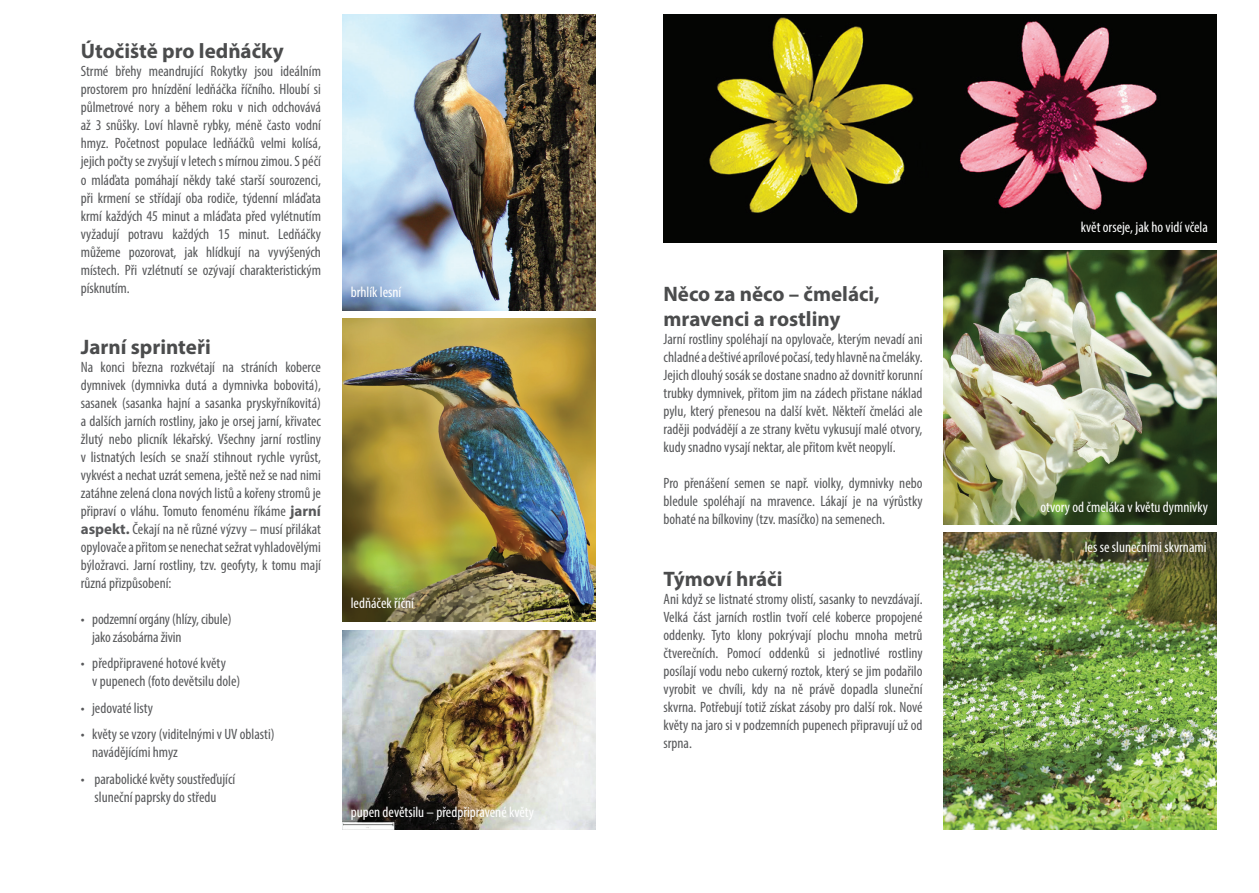
<style>
.page{position:relative;width:1259px;height:893px;background:#fff}
.page>*{position:absolute;margin:0;border:0;box-sizing:border-box;transform-origin:0 0}
.t1{font:700 21px/25.2px "Myriad Pro";color:#4b4c4d}
.t2{font:condensed 15px/18px "Myriad Pro";color:#57585a;text-align:justify}
.t3{font:condensed 15px "Myriad Pro";color:#fff}
.s1{font-weight:700;font-stretch:normal}
</style>
<div class="page">
<img style="left:944px;top:250px;width:272px;height:274px">
<img style="left:663px;top:14px;width:553px;height:228px">
<img style="left:342px;top:14px;width:253px;height:297px">
<img style="left:342px;top:319px;width:253px;height:303px">
<img style="left:342px;top:631px;width:253px;height:198px">
<img style="left:944px;top:532px;width:272px;height:297px">
<h1 class="t1" style="left:81px;top:38px;width:204px">Útočiště pro ledňáčky</h1>
<p class="t2" style="left:81px;top:62px;width:242px">Strmé břehy meandrující Rokytky jsou ideálním prostorem pro hnízdění ledňáčka říčního. Hloubí si půlmetrové nory a během roku v nich odchovává až 3 snůšky. Loví hlavně rybky, méně často vodní hmyz. Početnost populace ledňáčků velmi kolísá, jejich počty se zvyšují v letech s mírnou zimou. S péčí o mláďata pomáhají někdy také starší sourozenci, při krmení se střídají oba rodiče, týdenní mláďata krmí každých 45 minut a mláďata před vylétnutím vyžadují potravu každých 15 minut. Ledňáčky můžeme pozorovat, jak hlídkují na vyvýšených místech. Při vzlétnutí se ozývají charakteristickým písknutím.</p>
<h1 class="t1" style="left:81px;top:333px;width:131px">Jarní sprinteři</h1>
<p class="t2" style="left:81px;top:358px;width:242px">Na konci března rozkvétají na stráních koberce dymnivek (dymnivka dutá a dymnivka bobovitá), sasanek (sasanka hajní a sasanka pryskyřníkovitá) a dalších jarních rostliny, jako je orsej jarní, křivatec žlutý nebo plicník lékařský. Všechny jarní rostliny v listnatých lesích se snaží stihnout rychle vyrůst, vykvést a nechat uzrát semena, ještě než se nad nimi zatáhne zelená clona nových listů a kořeny stromů je připraví o vláhu. Tomuto fenoménu říkáme <span class="s1">jarní aspekt.</span> Čekají na ně různé výzvy – musí přilákat opylovače a přitom se nenechat sežrat vyhladovělými býložravci. Jarní rostliny, tzv. geofyty, k tomu mají různá přizpůsobení:</p>
<p class="t2" style="left:92px;top:610px;width:141px;text-indent:-11px">• podzemní orgány (hlízy, cibule) jako zásobárna živin</p>
<p class="t2" style="left:92px;top:654px;width:149px;text-indent:-12px">• předpřipravené hotové květy<br>v pupenech (foto devětsilu dole)</p>
<p class="t2" style="left:81px;top:699px;width:74px">• jedovaté listy</p>
<p class="t2" style="left:92px;top:725px;width:184px;text-indent:-11px">• květy se vzory (viditelnými v UV oblasti) navádějícími hmyz</p>
<p class="t2" style="left:81px;top:770px;width:156px;text-align:center">• parabolické květy soustřeďující sluneční paprsky do středu</p>
<p class="t3" style="left:351px;top:283px;width:52px">brhlík lesní</p>
<p class="t3" style="left:351px;top:594px;width:65px">ledňáček říční</p>
<p class="t3" style="left:351px;top:803px;width:185px">pupen devětsilu – předpřipravené květy</p>
<h1 class="t1" style="left:663px;top:281px;width:218px">Něco za něco – čmeláci, mravenci a rostliny</h1>
<p class="t2" style="left:663px;top:330px;width:260px">Jarní rostliny spoléhají na opylovače, kterým nevadí ani chladné a deštivé aprílové počasí, tedy hlavně na čmeláky.<br>Jejich dlouhý sosák se dostane snadno až dovnitř korunní trubky dymnivek, přitom jim na zádech přistane náklad pylu, který přenesou na další květ. Někteří čmeláci ale raději podvádějí a ze strany květu vykusují malé otvory, kudy snadno vysají nektar, ale přitom květ neopylí.</p>
<p class="t2" style="left:663px;top:474px;width:260px">Pro přenášení semen se např. violky, dymnivky nebo bledule spoléhají na mravence. Lákají je na výrůstky bohaté na bílkoviny (tzv. masíčko) na semenech.</p>
<h1 class="t1" style="left:663px;top:565px;width:120px">Týmoví hráči</h1>
<p class="t2" style="left:663px;top:589px;width:261px">Ani když se listnaté stromy olistí, sasanky to nevzdávají.<br>Velká část jarních rostlin tvoří celé koberce propojené oddenky. Tyto klony pokrývají plochu mnoha metrů čtverečních. Pomocí oddenků si jednotlivé rostliny posílají vodu nebo cukerný roztok, který se jim podařilo vyrobit ve chvíli, kdy na ně právě dopadla sluneční skvrna. Potřebují totiž získat zásoby pro další rok. Nové květy na jaro si v podzemních pupenech připravují už od srpna.</p>
<p class="t3" style="left:1081px;top:217px;width:128px">květ orseje, jak ho vidí včela</p>
<p class="t3" style="left:1040px;top:498px;width:169px">otvory od čmeláka v květu dymnivky</p>
<p class="t3" style="left:1084px;top:538px;width:123px">les se slunečními skvrnami</p>
</div>
